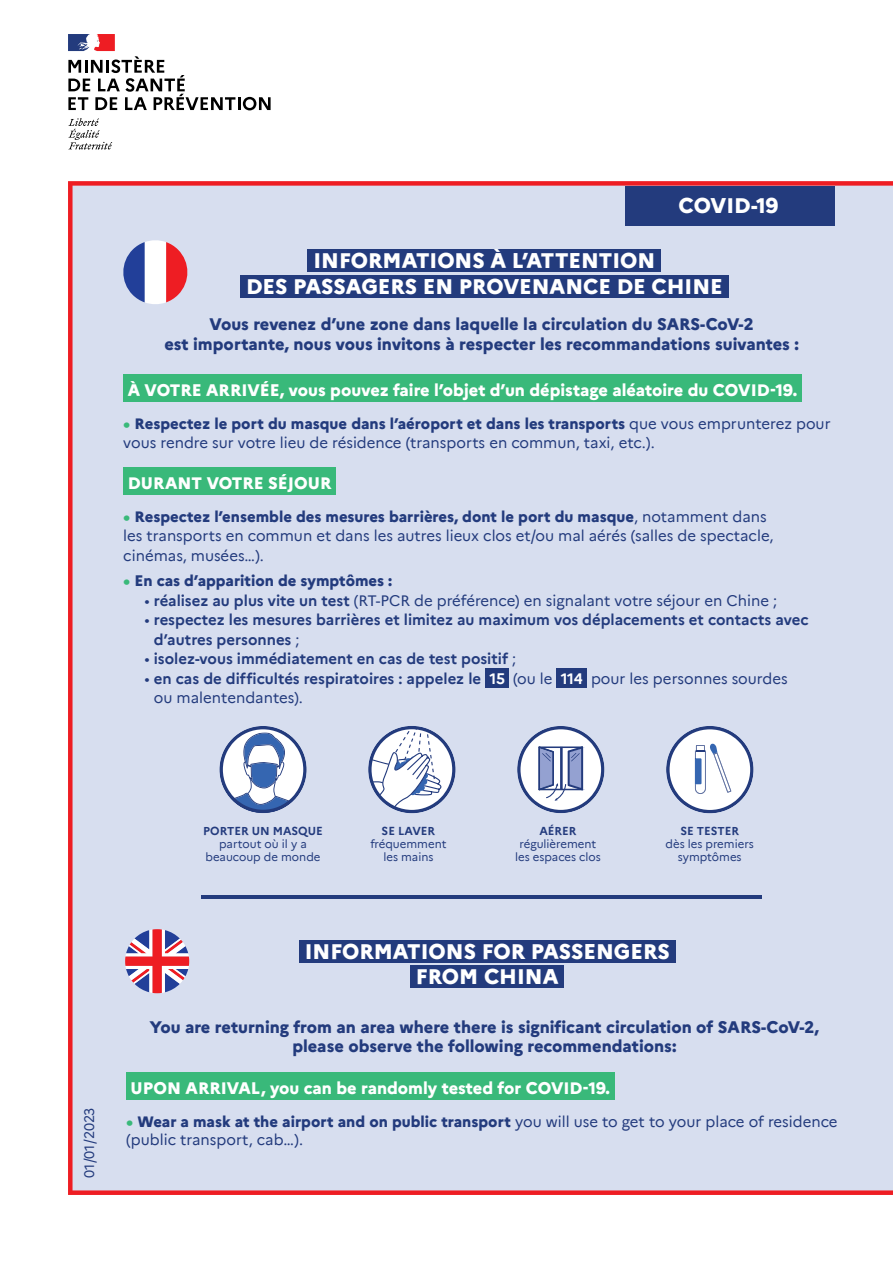
<style>
.page{position:relative;width:893px;height:1263px;background:#fff}
.page>*{position:absolute;margin:0;border:0;box-sizing:border-box;transform-origin:0 0}
.t1{font:800 21px/25.2px "Marianne";color:#fff;text-align:center}
.t2{font:800 16.5px/19.8px "Marianne";color:#233b7d;text-align:center}
.t3{font:800 16.5px "Marianne";color:#fff}
.t4{font:15px/19.5px "Marianne";color:#233b7d}
.t5{font:700 15px/19.5px "Marianne";color:#233b7d}
.t6{font:800 15px "Marianne";color:#233b7d}
.t7{font:13.5px "Marianne";letter-spacing:-.005em;color:#233b7d}
.t8{font:11.4px/13.4px "Marianne";color:#233b7d;text-align:center}
.t9{font:700 11.4px "Marianne";color:#233b7d}
.s1{font-weight:800;color:#39b97a}
.s2{font-weight:800}
.s3{color:#39b97a}
.s4{font-weight:700}
.s5{font-weight:400}
.s6{font-weight:700;color:#fff}
</style>
<div class="page">
<div style="left:68px;top:181px;width:825px;height:1014px;background:#d7deef"></div>
<svg style="left:68px;top:118px;width:44px;height:32px"></svg>
<svg style="left:68px;top:34px;width:203px;height:76px"></svg>
<div style="left:625px;top:186px;width:209px;height:40px;background:#233b7d"></div>
<svg style="left:120px;top:240px;width:71px;height:65px"></svg>
<div style="left:308px;top:250px;width:353px;height:22px;background:#233b7d"></div>
<div style="left:240px;top:275px;width:488px;height:22px;background:#233b7d"></div>
<div style="left:123px;top:375px;width:679px;height:27px;background:#39b97a"></div>
<div style="left:123px;top:468px;width:213px;height:27px;background:#39b97a"></div>
<div style="left:485px;top:668px;width:24px;height:19px;background:#233b7d"></div>
<div style="left:557px;top:668px;width:30px;height:19px;background:#233b7d"></div>
<svg style="left:368px;top:726px;width:88px;height:87px"></svg>
<svg style="left:517px;top:726px;width:87px;height:87px"></svg>
<svg style="left:666px;top:726px;width:87px;height:87px"></svg>
<svg style="left:220px;top:726px;width:87px;height:87px"></svg>
<hr style="left:201px;top:896px;width:561px;height:3px;background:#233b7d">
<svg style="left:125px;top:929px;width:64px;height:64px"></svg>
<div style="left:299px;top:940px;width:376px;height:22px;background:#233b7d"></div>
<div style="left:410px;top:965px;width:154px;height:23px;background:#233b7d"></div>
<div style="left:126px;top:1073px;width:488px;height:27px;background:#39b97a"></div>
<h1 class="t1" style="left:678px;top:191px;width:101px">COVID-19</h1>
<h1 class="t1" style="left:246px;top:247px;width:478px">INFORMATIONS À L’ATTENTION<br>DES PASSAGERS EN PROVENANCE DE CHINE</h1>
<p class="t2" style="left:164px;top:313px;width:636px">Vous revenez d’une zone dans laquelle la circulation du SARS-CoV-2<br>est importante, nous vous invitons à respecter les recommandations suivantes :</p>
<p class="t3" style="left:128px;top:377px;width:671px">À VOTRE ARRIVÉE, vous pouvez faire l’objet d’un dépistage aléatoire du COVID-19.</p>
<p class="t4" style="left:123px;top:412px;width:709px"><span class="s1">•</span> <span class="s2">Respectez le port du masque dans l’aéroport et dans les transports</span> que vous emprunterez pour vous rendre sur votre lieu de résidence (transports en commun, taxi, etc.).</p>
<p class="t3" style="left:128px;top:470px;width:205px">DURANT VOTRE SÉJOUR</p>
<p class="t4" style="left:123px;top:505px;width:652px"><span class="s1">•</span> <span class="s2">Respectez l’ensemble des mesures barrières, dont le port du masque</span>, notamment dans les transports en commun et dans les autres lieux clos et/ou mal aérés (salles de spectacle, cinémas, musées…).</p>
<p class="t6" style="left:123px;top:569px;width:270px"><span class="s3">•</span> En cas d’apparition de symptômes :</p>
<p class="t4" style="left:145px;top:589px;width:634px">• <span class="s4">réalisez au plus vite un test</span> (RT-PCR de préférence) en signalant votre séjour en Chine ;</p>
<p class="t5" style="left:154px;top:609px;width:656px;text-indent:-9px"><span class="s5">•</span> respectez les mesures barrières et limitez au maximum vos déplacements et contacts avec d’autres personnes <span class="s5">;</span></p>
<p class="t5" style="left:145px;top:648px;width:373px"><span class="s5">•</span> isolez-vous immédiatement en cas de test positif <span class="s5">;</span></p>
<p class="t4" style="left:154px;top:667px;width:635px;text-indent:-9px">• <span class="s4">en cas de difficultés respiratoires : appelez le</span> <span class="s6">15</span> (ou le <span class="s6">114</span> pour les personnes sourdes ou malentendantes).</p>
<p class="t9" style="left:203px;top:822px;width:121px">PORTER UN MASQUE</p>
<p class="t8" style="left:205px;top:836px;width:117px">partout où il y a beaucoup de monde</p>
<p class="t9" style="left:382px;top:822px;width:55px">SE LAVER</p>
<p class="t8" style="left:370px;top:836px;width:78px">fréquemment les mains</p>
<p class="t9" style="left:539px;top:822px;width:39px">AÉRER</p>
<p class="t8" style="left:515px;top:836px;width:87px">régulièrement les espaces clos</p>
<p class="t9" style="left:680px;top:822px;width:60px">SE TESTER</p>
<p class="t8" style="left:666px;top:836px;width:90px">dès les premiers symptômes</p>
<p class="t7" style="left:79px;top:1177px;width:72px;rotate:-90deg">01/01/2023</p>
<h1 class="t1" style="left:305px;top:937px;width:367px">INFORMATIONS FOR PASSENGERS<br>FROM CHINA</h1>
<p class="t2" style="left:150px;top:1015px;width:671px">You are returning from an area where there is significant circulation of SARS-CoV-2, please observe the following recommendations:</p>
<p class="t3" style="left:131px;top:1075px;width:481px">UPON ARRIVAL, you can be randomly tested for COVID-19.</p>
<p class="t4" style="left:126px;top:1111px;width:713px;line-height:18px"><span class="s1">•</span> <span class="s2">Wear a mask at the airport and on public transport</span> you will use to get to your place of residence (public transport, cab…).</p>
</div>
